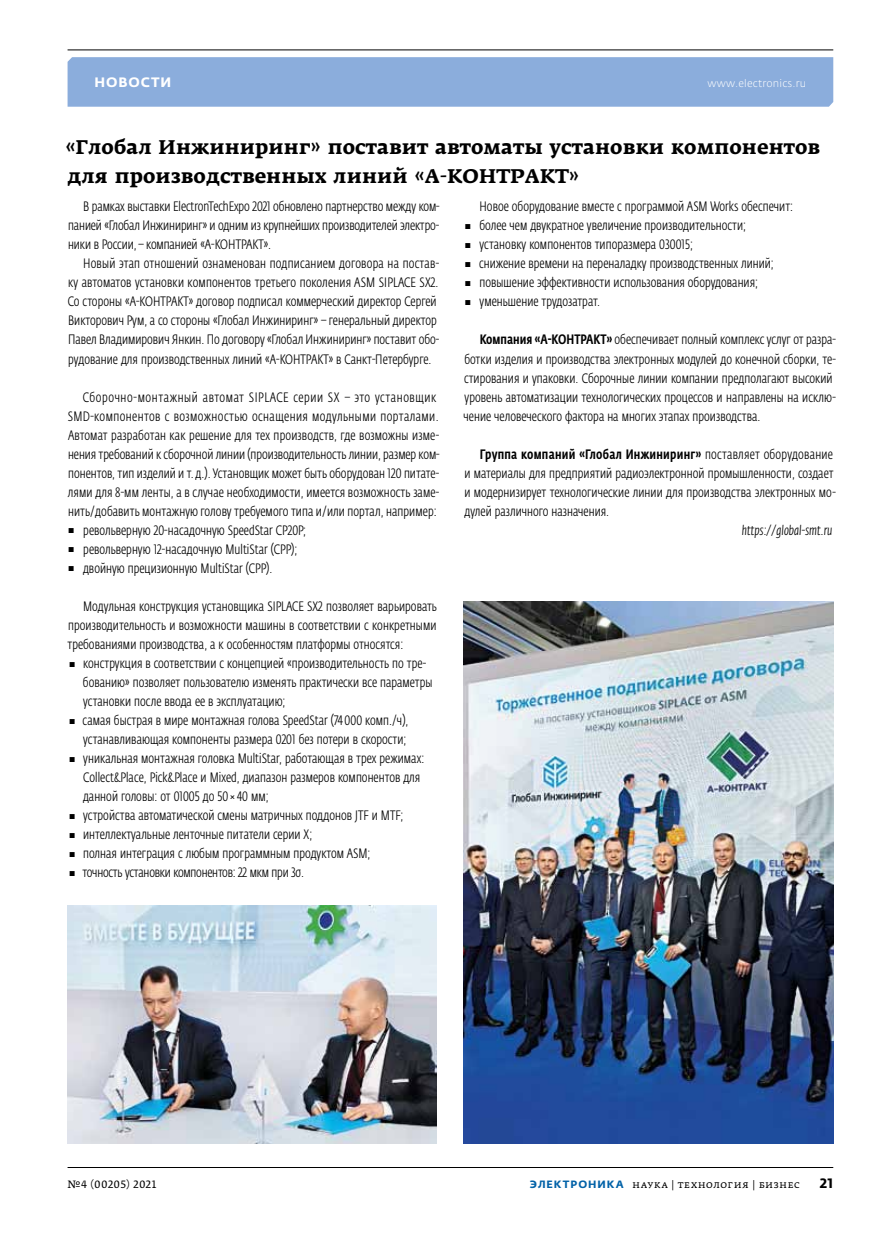
<style>
.page{position:relative;width:881px;height:1234px;background:#fff}
.page>*{position:absolute;margin:0;border:0;box-sizing:border-box;transform-origin:0 0}
.t1{font:700 19.5px/28.5px "Fedra Serif A Pro";letter-spacing:.005em;color:#000}
.t2{font:300 13.5px/19px "Fedra Sans Cond Pro";letter-spacing:.005em;color:#000}
.t3{font:300 13.5px "Fedra Sans Cond Pro";letter-spacing:-.015em;color:#000}
.t4{font:italic 300 13.5px "Fedra Sans Cond Pro";letter-spacing:.005em;color:#000}
.t5{font:700 13.5px "Fedra Sans Alt Pro";letter-spacing:.065em;color:#fff}
.t6{font:700 13.5px "Fedra Sans Pro";color:#000}
.t7{font:10.5px "Fedra Serif A Pro";letter-spacing:.03em;color:#000}
.t8{font:300 10.5px "Fedra Sans Pro";letter-spacing:.015em;color:#fff}
.s1{font-family:"Fedra Sans Pro";font-weight:400;font-size:9px}
.s2{font-weight:500}
.s3{font-family:"Fedra Sans Alt Pro";font-weight:700;color:#0061a7}
</style>
<div class="page">
<div style="left:67px;top:57px;width:765px;height:50px;background:#8baddc"></div>
<hr style="left:67px;top:49px;width:765px;height:1px;background:#000">
<hr style="left:68px;top:1166px;width:764px;height:1px;background:#000">
<img style="left:68px;top:905px;width:368px;height:238px">
<img style="left:464px;top:601px;width:368px;height:542px">
<p class="t5" style="left:95px;top:74px;width:78px">НОВОСТИ</p>
<p class="t8" style="left:707px;top:77px;width:100px">www.electronics.ru</p>
<h1 class="t1" style="left:66px;top:133px;width:755px">«Глобал Инжиниринг» поставит автоматы установки компонентов для производственных линий «А-КОНТРАКТ»</h1>
<p class="t2" style="left:68px;top:197px;width:373px;text-align:justify;text-indent:15px">В рамках выставки ElectronTechExpo 2021 обновлено партнерство между ком&shy;панией «Глобал Инжиниринг» и одним из крупнейших производителей электро&shy;ники в России,– компанией «А-КОНТРАКТ».</p>
<p class="t2" style="left:68px;top:254px;width:373px;text-indent:15px">Новый этап отношений ознаменован подписанием договора на постав&shy;ку автоматов установки компонентов третьего поколения ASM SIPLACE SX2.<br>Со стороны «А-КОНТРАКТ» договор подписал коммерческий директор Сергей Викторович Рум, а со стороны «Глобал Инжиниринг» – генеральный директор Павел Владимирович Янкин. По договору «Глобал Инжиниринг» поставит обо&shy;рудование для производственных линий «А-КОНТРАКТ» в Санкт-Петербурге.</p>
<p class="t2" style="left:68px;top:387px;width:373px;text-indent:15px">Сборочно-монтажный автомат SIPLACE серии SX – это установщик SMD-компонентов с возможностью оснащения модульными порталами.<br>Автомат разработан как решение для тех производств, где возможны изме&shy;нения требований к сборочной линии (производительность линии, размер ком&shy;понентов, тип изделий и т. д.). Установщик может быть оборудован 120 питате&shy;лями для 8‑мм ленты, а в случае необходимости, имеется возможность заме&shy;нить/добавить монтажную голову требуемого типа и/или портал, например:</p>
<p class="t2" style="left:68px;top:520px;width:239px"><span class="s1">▪</span> револьверную 20‑насадочную SpeedStar CP20P;</p>
<p class="t2" style="left:68px;top:539px;width:231px"><span class="s1">▪</span> револьверную 12‑насадочную MultiStar (CPP);</p>
<p class="t2" style="left:68px;top:559px;width:206px"><span class="s1">▪</span> двойную прецизионную MultiStar (CPP).</p>
<p class="t2" style="left:67px;top:597px;width:371px;text-align:justify;text-indent:16px">Модульная конструкция установщика SIPLACE SX2 позволяет варьировать производительность и возможности машины в соответствии с конкретными требованиями производства, а к особенностям платформы относятся:</p>
<p class="t2" style="left:83px;top:654px;width:351px;text-indent:-14px"><span class="s1">▪</span> конструкция в соответствии с концепцией «производительность по тре&shy;бованию» позволяет пользователю изменять практически все параметры установки после ввода ее в эксплуатацию;</p>
<p class="t2" style="left:69px;top:711px;width:341px;text-align:right"><span class="s1">▪</span> самая быстрая в мире монтажная голова SpeedStar (74 000 комп./ч), устанавливающая компоненты размера 0201 без потери в скорости;</p>
<p class="t2" style="left:83px;top:749px;width:342px;text-indent:-14px"><span class="s1">▪</span> уникальная монтажная головка MultiStar, работающая в трех режимах:<br>Collect&amp;Place, Pick&amp;Place и Mixed, диапазон размеров компонентов для данной головы: от 01005 до 50 × 40 мм;</p>
<p class="t2" style="left:69px;top:806px;width:336px"><span class="s1">▪</span> устройства автоматической смены матричных поддонов JTF и MTF;</p>
<p class="t2" style="left:69px;top:825px;width:245px"><span class="s1">▪</span> интеллектуальные ленточные питатели серии X;</p>
<p class="t2" style="left:69px;top:844px;width:303px"><span class="s1">▪</span> полная интеграция с любым программным продуктом ASM;</p>
<p class="t3" style="left:69px;top:864px;width:237px"><span class="s1">▪</span> точность установки компонентов: 22 мкм при 3σ.</p>
<p class="t2" style="left:479px;top:197px;width:315px">Новое оборудование вместе с программой ASM Works обеспечит:</p>
<p class="t2" style="left:464px;top:216px;width:283px"><span class="s1">▪</span> более чем двукратное увеличение производительности;</p>
<p class="t2" style="left:464px;top:235px;width:230px"><span class="s1">▪</span> установку компонентов типоразмера 030015;</p>
<p class="t2" style="left:464px;top:254px;width:311px"><span class="s1">▪</span> снижение времени на переналадку производственных линий;</p>
<p class="t2" style="left:464px;top:273px;width:295px"><span class="s1">▪</span> повышение эффективности использования оборудования;</p>
<p class="t2" style="left:464px;top:292px;width:137px"><span class="s1">▪</span> уменьшение трудозатрат.</p>
<p class="t2" style="left:463px;top:330px;width:374px;text-indent:16px"><span class="s2">Компания «А-КОНТРАКТ»</span> обеспечивает полный комплекс услуг от разра&shy;ботки изделия и производства электронных модулей до конечной сборки, те&shy;стирования и упаковки. Сборочные линии компании предполагают высокий уровень автоматизации технологических процессов и направлены на исклю&shy;чение человеческого фактора на многих этапах производства.</p>
<p class="t2" style="left:464px;top:444px;width:372px;text-indent:15px"><span class="s2">Группа компаний «Глобал Инжиниринг»</span> поставляет оборудование и материалы для предприятий радиоэлектронной промышленности, создает и модернизирует технологические линии для производства электронных мо&shy;дулей различного назначения.</p>
<p class="t4" style="left:741px;top:522px;width:92px">https://global-smt.ru</p>
<p class="t7" style="left:67px;top:1177px;width:90px">№4 (00205) 2021</p>
<p class="t7" style="left:529px;top:1177px;width:272px"><span class="s3">ЭЛЕКТРОНИКА</span> наука | технология | бизнес</p>
<p class="t6" style="left:819px;top:1174px;width:15px">21</p>
</div>
